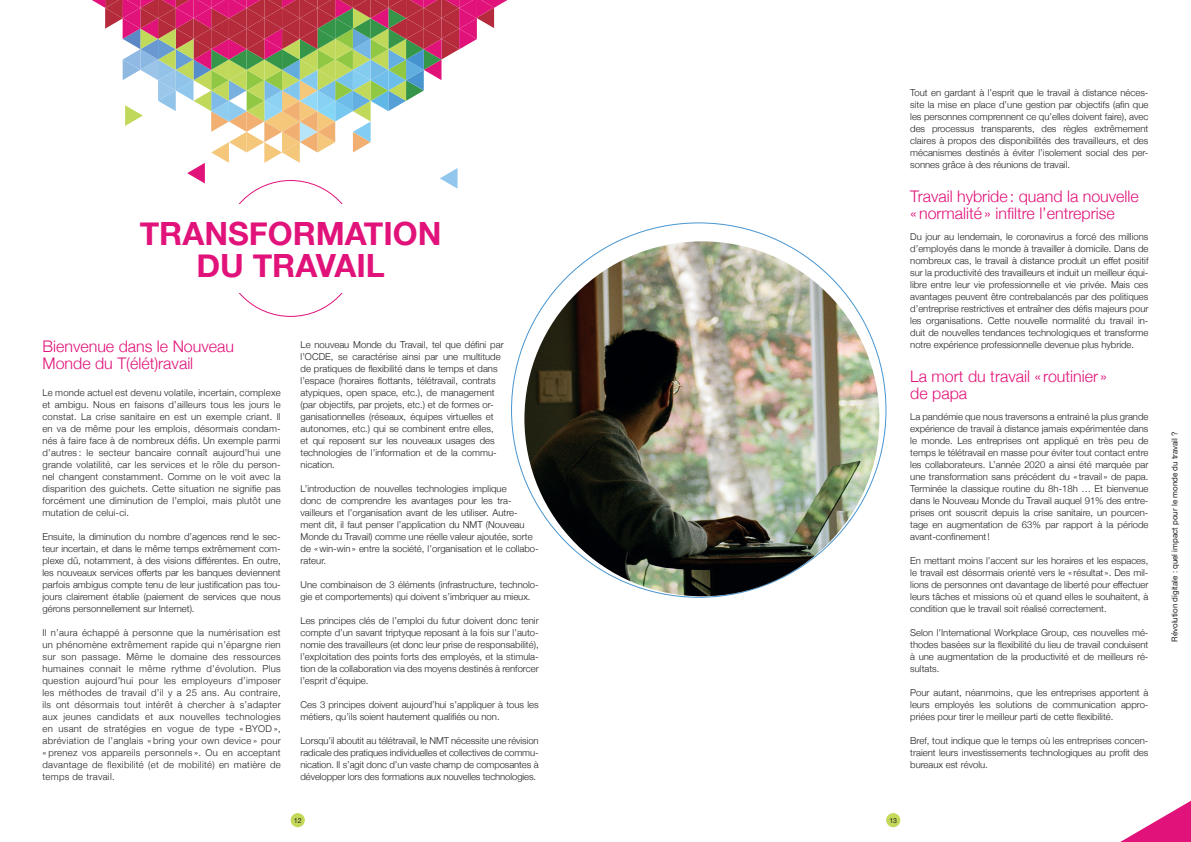
<style>
.page{position:relative;width:1191px;height:842px;background:#fff}
.page>*{position:absolute;margin:0;border:0;box-sizing:border-box;transform-origin:0 0}
.t1{font:700 32px/32px "Helvetica Neue";color:#e11279;text-align:center}
.t2{font:300 16px/17px "Helvetica Neue";color:#e11279}
.t3{font:300 9.5px/12px "Helvetica Neue";color:#231f20;text-align:justify}
.t4{font:8px "Helvetica Neue";color:#231f20}
.t5{font:7px "Helvetica Neue";color:#231f20}
</style>
<div class="page">
<div style="left:886px;top:813px;width:14px;height:14px;background:#c3d95a;border-radius:50%"></div>
<div style="left:291px;top:813px;width:14px;height:14px;background:#c3d95a;border-radius:50%"></div>
<svg style="left:92px;top:0;width:415px;height:189px"></svg>
<img style="left:524px;top:241px;width:355px;height:355px;border-radius:177px">
<svg style="left:1120px;top:801px;width:71px;height:41px"></svg>
<h1 class="t1" style="left:140px;top:218px;width:303px">TRANSFORMATION<br>DU TRAVAIL</h1>
<h2 class="t2" style="left:43px;top:336px;width:193px">Bienvenue dans le Nouveau<br>Monde du T(élét)ravail</h2>
<p class="t3" style="left:43px;top:386px;width:240px">Le monde actuel est devenu volatile, incertain, complexe et ambigu. Nous en faisons d’ailleurs tous les jours le constat. La crise sanitaire en est un exemple criant. Il en va de même pour les emplois, désormais condam&shy;nés à faire face à de nombreux défis. Un exemple parmi d’autres : le secteur bancaire connaît aujourd’hui une grande volatilité, car les services et le rôle du person&shy;nel changent constamment. Comme on le voit avec la disparition des guichets. Cette situation ne signifie pas forcément une diminution de l’emploi, mais plutôt une mutation de celui-ci.</p>
<p class="t3" style="left:43px;top:530px;width:240px">Ensuite, la diminution du nombre d’agences rend le sec&shy;teur incertain, et dans le même temps extrêmement com&shy;plexe dû, notamment, à des visions différentes. En outre, les nouveaux services offerts par les banques deviennent parfois ambigus compte tenu de leur justification pas tou&shy;jours clairement établie (paiement de services que nous gérons personnellement sur Internet).</p>
<p class="t3" style="left:43px;top:626px;width:240px">Il n’aura échappé à personne que la numérisation est un phénomène extrêmement rapide qui n’épargne rien sur son passage. Même le domaine des ressources humaines connait le même rythme d’évolution. Plus question aujourd’hui pour les employeurs d’imposer les méthodes de travail d’il y a 25 ans. Au contraire, ils ont désormais tout intérêt à chercher à s’adapter aux jeunes candidats et aux nouvelles technologies en usant de stratégies en vogue de type « BYOD », abréviation de l’anglais « bring your own device » pour « prenez vos appareils personnels ». Ou en acceptant davantage de flexibilité (et de mobilité) en matière de temps de travail.</p>
<p class="t3" style="left:300px;top:338px;width:205px;text-align:left">Le nouveau Monde du Travail, tel que défini par l’OCDE, se caractérise ainsi par une multitude de pratiques de flexibilité dans le temps et dans l’espace (horaires flottants, télétravail, contrats atypiques, open space, etc.), de management (par objectifs, par projets, etc.) et de formes or&shy;ganisationnelles (réseaux, équipes virtuelles et autonomes, etc.) qui se combinent entre elles, et qui reposent sur les nouveaux usages des technologies de l’information et de la commu&shy;nication.</p>
<p class="t3" style="left:300px;top:482px;width:239px;text-align:left">L’introduction de nouvelles technologies implique<br>donc de comprendre les avantages pour les tra&shy;vailleurs et l’organisation avant de les utiliser. Autre&shy;ment dit, il faut penser l’application du NMT (Nouveau Monde du Travail) comme une réelle valeur ajoutée, sorte de «win-win» entre la société, l’organisation et le collabo&shy;rateur.</p>
<p class="t3" style="left:300px;top:578px;width:240px">Une combinaison de 3 éléments (infrastructure, technolo&shy;gie et comportements) qui doivent s’imbriquer au mieux.</p>
<p class="t3" style="left:300px;top:614px;width:240px">Les principes clés de l’emploi du futur doivent donc tenir compte d’un savant triptyque reposant à la fois sur l’auto&shy;nomie des travailleurs (et donc leur prise de responsabilité), l’exploitation des points forts des employés, et la stimula&shy;tion de la collaboration via des moyens destinés à renforcer l’esprit d’équipe.</p>
<p class="t3" style="left:300px;top:698px;width:240px">Ces 3 principes doivent aujourd’hui s’appliquer à tous les métiers, qu’ils soient hautement qualifiés ou non.</p>
<p class="t3" style="left:300px;top:734px;width:240px">Lorsqu’il aboutit au télétravail, le NMT nécessite une révision radicale des pratiques individuelles et collectives de commu&shy;nication. Il s’agit donc d’un vaste champ de composantes à développer lors des formations aux nouvelles technologies.</p>
<p class="t3" style="left:910px;top:86px;width:240px">Tout en gardant à l’esprit que le travail à distance néces&shy;site la mise en place d’une gestion par objectifs (afin que les personnes comprennent ce qu’elles doivent faire), avec des processus transparents, des règles extrêmement claires à propos des disponibilités des travailleurs, et des mécanismes destinés à éviter l’isolement social des per&shy;sonnes grâce à des réunions de travail.</p>
<h2 class="t2" style="left:910px;top:187px;width:230px">Travail hybride: quand la nouvelle «normalité» infiltre l’entreprise</h2>
<p class="t3" style="left:910px;top:230px;width:240px">Du jour au lendemain, le coronavirus a forcé des millions d’employés dans le monde à travailler à domicile. Dans de nombreux cas, le travail à distance produit un effet positif sur la productivité des travailleurs et induit un meilleur équi&shy;libre entre leur vie professionnelle et vie privée. Mais ces avantages peuvent être contrebalancés par des politiques d’entreprise restrictives et entraîner des défis majeurs pour les organisations. Cette nouvelle normalité du travail in&shy;duit de nouvelles tendances technologiques et transforme notre expérience professionnelle devenue plus hybride.</p>
<h2 class="t2" style="left:910px;top:367px;width:198px">La mort du travail « routinier » de papa</h2>
<p class="t3" style="left:910px;top:410px;width:240px">La pandémie que nous traversons a entrainé la plus grande expérience de travail à distance jamais expérimentée dans le monde. Les entreprises ont appliqué en très peu de temps le télétravail en masse pour éviter tout contact entre les collaborateurs. L’année 2020 a ainsi été marquée par une transformation sans précédent du « travail » de papa.<br>Terminée la classique routine du 8h-18h … Et bienvenue dans le Nouveau Monde du Travail auquel 91% des entre&shy;prises ont souscrit depuis la crise sanitaire, un pourcen&shy;tage en augmentation de 63% par rapport à la période avant-confinement!</p>
<p class="t3" style="left:910px;top:554px;width:240px">En mettant moins l’accent sur les horaires et les espaces, le travail est désormais orienté vers le « résultat ». Des mil&shy;lions de personnes ont davantage de liberté pour effectuer leurs tâches et missions où et quand elles le souhaitent, à condition que le travail soit réalisé correctement.</p>
<p class="t3" style="left:910px;top:626px;width:240px">Selon l’International Workplace Group, ces nouvelles mé&shy;thodes basées sur la flexibilité du lieu de travail conduisent à une augmentation de la productivité et de meilleurs ré&shy;sultats.</p>
<p class="t3" style="left:910px;top:686px;width:240px">Pour autant, néanmoins, que les entreprises apportent à leurs employés les solutions de communication appro&shy;priées pour tirer le meilleur parti de cette flexibilité.</p>
<p class="t3" style="left:910px;top:734px;width:240px">Bref, tout indique que le temps où les entreprises concen&shy;traient leurs investissements technologiques au profit des bureaux est révolu.</p>
<p class="t5" style="left:294px;top:815px;width:9px">12</p>
<p class="t5" style="left:889px;top:815px;width:9px">13</p>
<p class="t4" style="left:1168px;top:642px;width:212px;rotate:-90deg">Révolution digitale : quel impact pour le monde du travail ?</p>
</div>
